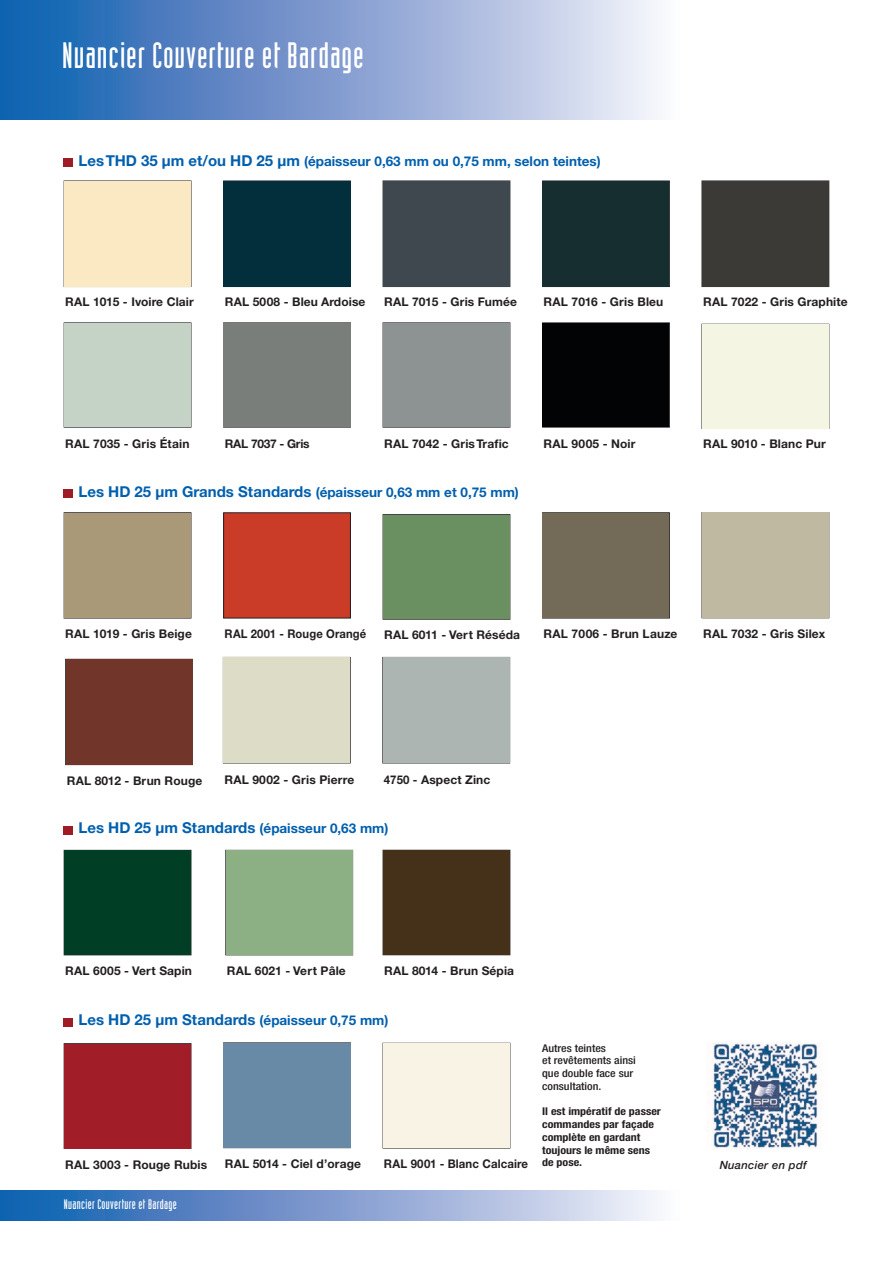
<style>
.page{position:relative;width:893px;height:1263px;background:#fff}
.page>*{position:absolute;margin:0;border:0;box-sizing:border-box;transform-origin:0 0}
.t1{font:36px "Industria Solid";letter-spacing:.025em;color:#fff}
.t2{font:700 15px "Helvetica Neue CE";color:#015fae}
.t3{font:700 13.5px "Helvetica Neue CE";color:#015fae}
.t4{font:13.5px "Industria Solid";letter-spacing:.025em;color:#fff}
.t5{font:700 12px "Helvetica Neue CE";letter-spacing:.01em;color:#231f20}
.t6{font:700 12px "Helvetica Neue CE";letter-spacing:.01em;color:#231f20;scale:.95 1}
.t7{font:700 12px "Helvetica Neue CE";letter-spacing:.01em;color:#231f20;scale:.94 1}
.t8{font:700 12px "Helvetica Neue CE";letter-spacing:-.025em;color:#231f20}
.t9{font:italic 500 11.25px "Helvetica Neue";letter-spacing:.025em;color:#231f20}
.t10{font:700 condensed 10.65px/12.8px "Helvetica Neue";color:#231f20;scale:1.12 1}
.t11{font:500 condensed 10.65px/12.8px "Helvetica Neue";color:#231f20;scale:1.12 1}
.s1{font-size:15px}
.s2{font-size:13.5px}
</style>
<div class="page">
<div style="left:64px;top:159px;width:9px;height:8px;background:#9f1c27"></div>
<div style="left:0;top:1191px;width:680px;height:29px;background:linear-gradient(to right,#0d57ac,#faf0f9)"></div>
<div style="left:0;top:0;width:680px;height:119px;background:linear-gradient(to right,#0d57ac,#faf0f9)"></div>
<div style="left:223px;top:181px;width:128px;height:106px;border:1px solid #231f20"></div>
<div style="left:224px;top:181px;width:126px;height:105px;background:#032e3c"></div>
<div style="left:383px;top:181px;width:126px;height:105px;background:#3f484e"></div>
<div style="left:542px;top:322px;width:128px;height:105px;border:1px solid #231f20"></div>
<div style="left:543px;top:323px;width:126px;height:104px;background:#020304"></div>
<div style="left:64px;top:850px;width:127px;height:105px;border:1px solid #231f20"></div>
<div style="left:65px;top:851px;width:126px;height:103px;background:#003e26"></div>
<div style="left:542px;top:181px;width:128px;height:106px;border:1px solid #231f20"></div>
<div style="left:543px;top:181px;width:126px;height:105px;background:#172e31"></div>
<div style="left:702px;top:181px;width:126px;height:105px;background:#3b3a36"></div>
<div style="left:383px;top:850px;width:127px;height:105px;border:1px solid #231f20"></div>
<div style="left:383px;top:851px;width:126px;height:103px;background:#45311a"></div>
<div style="left:64px;top:826px;width:9px;height:8px;background:#9f1c27"></div>
<div style="left:64px;top:1018px;width:9px;height:8px;background:#9f1c27"></div>
<div style="left:224px;top:1043px;width:126px;height:104px;background:#688aa7"></div>
<div style="left:383px;top:514px;width:127px;height:106px;border:1px solid #231f20"></div>
<div style="left:383px;top:515px;width:126px;height:104px;background:#6a8f61"></div>
<div style="left:64px;top:1043px;width:127px;height:106px;border:1px solid #231f20"></div>
<div style="left:65px;top:1044px;width:126px;height:104px;background:#a11d27"></div>
<div style="left:64px;top:489px;width:9px;height:9px;background:#9f1c27"></div>
<div style="left:542px;top:512px;width:128px;height:106px;border:1px solid #231f20"></div>
<div style="left:543px;top:513px;width:126px;height:105px;background:#736b58"></div>
<img style="left:707px;top:1042px;width:114px;height:106px">
<div style="left:65px;top:659px;width:128px;height:106px;border:1px solid #231f20"></div>
<div style="left:66px;top:660px;width:126px;height:104px;background:#71352a"></div>
<div style="left:224px;top:513px;width:126px;height:105px;background:#ca3c27"></div>
<div style="left:223px;top:512px;width:128px;height:106px;border:1px solid #231f20"></div>
<h1 class="t1" style="left:62px;top:42px;width:303px">Nuancier Couverture et Bardage</h1>
<p class="t3" style="left:79px;top:156px;width:524px"><span class="s1">Les THD 35 µm et/ou HD 25 µm</span> (épaisseur 0,63 mm ou 0,75 mm, selon teintes)</p>
<p class="t5" style="left:65px;top:298px;width:130px">RAL 1015 - Ivoire Clair</p>
<p class="t5" style="left:225px;top:298px;width:142px">RAL 5008 - Bleu Ardoise</p>
<p class="t5" style="left:384px;top:298px;width:134px">RAL 7015 - Gris Fumée</p>
<p class="t5" style="left:544px;top:298px;width:121px">RAL 7016 - Gris Bleu</p>
<p class="t5" style="left:703px;top:298px;width:146px">RAL 7022 - Gris Graphite</p>
<p class="t5" style="left:65px;top:440px;width:126px">RAL 7035 - Gris Étain</p>
<p class="t5" style="left:703px;top:440px;width:124px">RAL 9010 - Blanc Pur</p>
<p class="t8" style="left:225px;top:440px;width:87px">RAL 7037 - Gris</p>
<p class="t5" style="left:384px;top:440px;width:126px">RAL 7042 - Gris Trafic</p>
<p class="t5" style="left:544px;top:440px;width:93px">RAL 9005 - Noir</p>
<p class="t3" style="left:79px;top:487px;width:442px"><span class="s1">Les HD 25 µm Grands Standards</span> (épaisseur 0,63 mm et 0,75 mm)</p>
<p class="t5" style="left:65px;top:630px;width:128px">RAL 1019 - Gris Beige</p>
<p class="t5" style="left:703px;top:629px;width:124px">RAL 7032 - Gris Silex</p>
<p class="t7" style="left:225px;top:630px;width:152px">RAL 2001 - Rouge Orangé</p>
<p class="t5" style="left:544px;top:630px;width:135px">RAL 7006 - Brun Lauze</p>
<p class="t5" style="left:384px;top:631px;width:138px">RAL 6011 - Vert Réséda</p>
<p class="t5" style="left:67px;top:776px;width:137px">RAL 8012 - Brun Rouge</p>
<p class="t5" style="left:224px;top:775px;width:131px">RAL 9002 - Gris Pierre</p>
<p class="t6" style="left:384px;top:775px;width:114px">4750 - Aspect Zinc</p>
<p class="t2" style="left:79px;top:822px;width:311px">Les HD 25 µm Standards <span class="s2">(épaisseur 0,63 mm)</span></p>
<p class="t5" style="left:65px;top:966px;width:128px">RAL 6005 - Vert Sapin</p>
<p class="t5" style="left:227px;top:966px;width:120px">RAL 6021 - Vert Pâle</p>
<p class="t5" style="left:384px;top:966px;width:132px">RAL 8014 - Brun Sépia</p>
<p class="t2" style="left:79px;top:1014px;width:311px">Les HD 25 µm Standards <span class="s2">(épaisseur 0,75 mm)</span></p>
<p class="t5" style="left:65px;top:1160px;width:143px">RAL 3003 - Rouge Rubis</p>
<p class="t4" style="left:64px;top:1199px;width:115px">Nuancier Couverture et Bardage</p>
<p class="t5" style="left:225px;top:1159px;width:138px">RAL 5014 - Ciel d’orage</p>
<p class="t6" style="left:384px;top:1160px;width:153px">RAL 9001 - Blanc Calcaire</p>
<p class="t11" style="left:542px;top:1042px;width:85px">Autres teintes<br>et revêtements ainsi que double face sur consultation.</p>
<p class="t10" style="left:542px;top:1104px;width:108px">Il est impératif de passer commandes par façade complète en gardant toujours le même sens de pose.</p>
<p class="t9" style="left:720px;top:1158px;width:88px">Nuancier en pdf</p>
</div>
